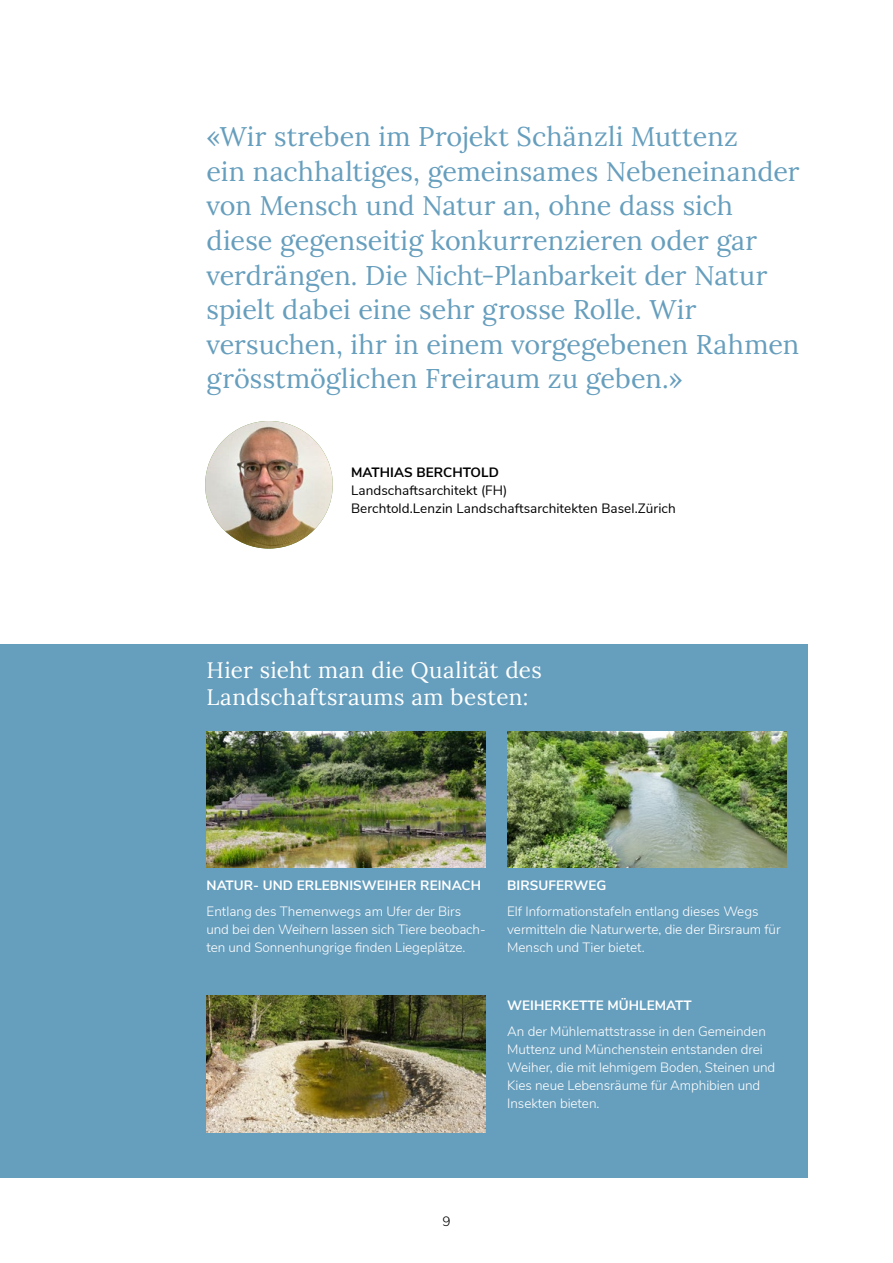
<style>
.page{position:relative;width:893px;height:1263px;background:#fff}
.page>*{position:absolute;margin:0;border:0;box-sizing:border-box;transform-origin:0 0}
.t1{font:27px/34.5px "Lora";color:#669ebd}
.t2{font:22.5px/27px "Lora";letter-spacing:.02em;color:#fff}
.t3{font:300 13.5px/18px "Nunito Sans";letter-spacing:-.005em;color:#fff}
.t4{font:13.5px/18px "Nunito Sans";letter-spacing:.005em;color:#000}
.t5{font:700 13.5px "Nunito Sans";letter-spacing:.005em;color:#fff}
.t6{font:700 13.5px "Nunito Sans";letter-spacing:.005em;color:#000}
.t7{font:300 13.5px "Nunito Sans";color:#000}
</style>
<div class="page">
<img style="left:205px;top:421px;width:128px;height:128px;border-radius:64px">
<div style="left:0;top:644px;width:808px;height:534px;background:#669ebd"></div>
<img style="left:207px;top:996px;width:279px;height:136px">
<img style="left:207px;top:731px;width:279px;height:136px">
<img style="left:507px;top:731px;width:280px;height:136px">
<p class="t1" style="left:207px;top:118px;width:594px">«Wir streben im Projekt Schänzli Muttenz<br>ein nachhaltiges, gemeinsames Nebeneinander von Mensch und Natur an, ohne dass sich diese gegenseitig konkurrenzieren oder gar verdrängen. Die Nicht-Planbarkeit der Natur spielt dabei eine sehr grosse Rolle. Wir versuchen, ihr in einem vorgegebenen Rahmen grösstmöglichen Freiraum zu geben.»</p>
<p class="t6" style="left:351px;top:462px;width:149px">MATHIAS BERCHTOLD</p>
<p class="t4" style="left:351px;top:480px;width:326px">Landschaftsarchitekt (FH)<br>Berchtold.Lenzin Landschaftsarchitekten Basel.Zürich</p>
<h2 class="t2" style="left:207px;top:654px;width:337px">Hier sieht man die Qualität des<br>Landschaftsraums am besten:</h2>
<p class="t5" style="left:207px;top:875px;width:276px">NATUR- UND ERLEBNISWEIHER REINACH</p>
<p class="t3" style="left:207px;top:902px;width:281px">Entlang des Themenwegs am Ufer der Birs und bei den Weihern lassen sich Tiere beobach&shy;ten und Sonnenhungrige finden Liegeplätze.</p>
<p class="t5" style="left:507px;top:875px;width:101px">BIRSUFERWEG</p>
<p class="t3" style="left:507px;top:902px;width:275px">Elf Informationstafeln entlang dieses Wegs vermitteln die Naturwerte, die der Birsraum für<br>Mensch und Tier bietet.</p>
<p class="t5" style="left:507px;top:995px;width:186px">WEIHERKETTE MÜHLEMATT</p>
<p class="t3" style="left:507px;top:1021px;width:270px">An der Mühlemattstrasse in den Gemeinden Muttenz und Münchenstein entstanden drei Weiher, die mit lehmigem Boden, Steinen und Kies neue Lebensräume für Amphibien und Insekten bieten.</p>
<p class="t7" style="left:442px;top:1211px;width:10px">9</p>
</div>
